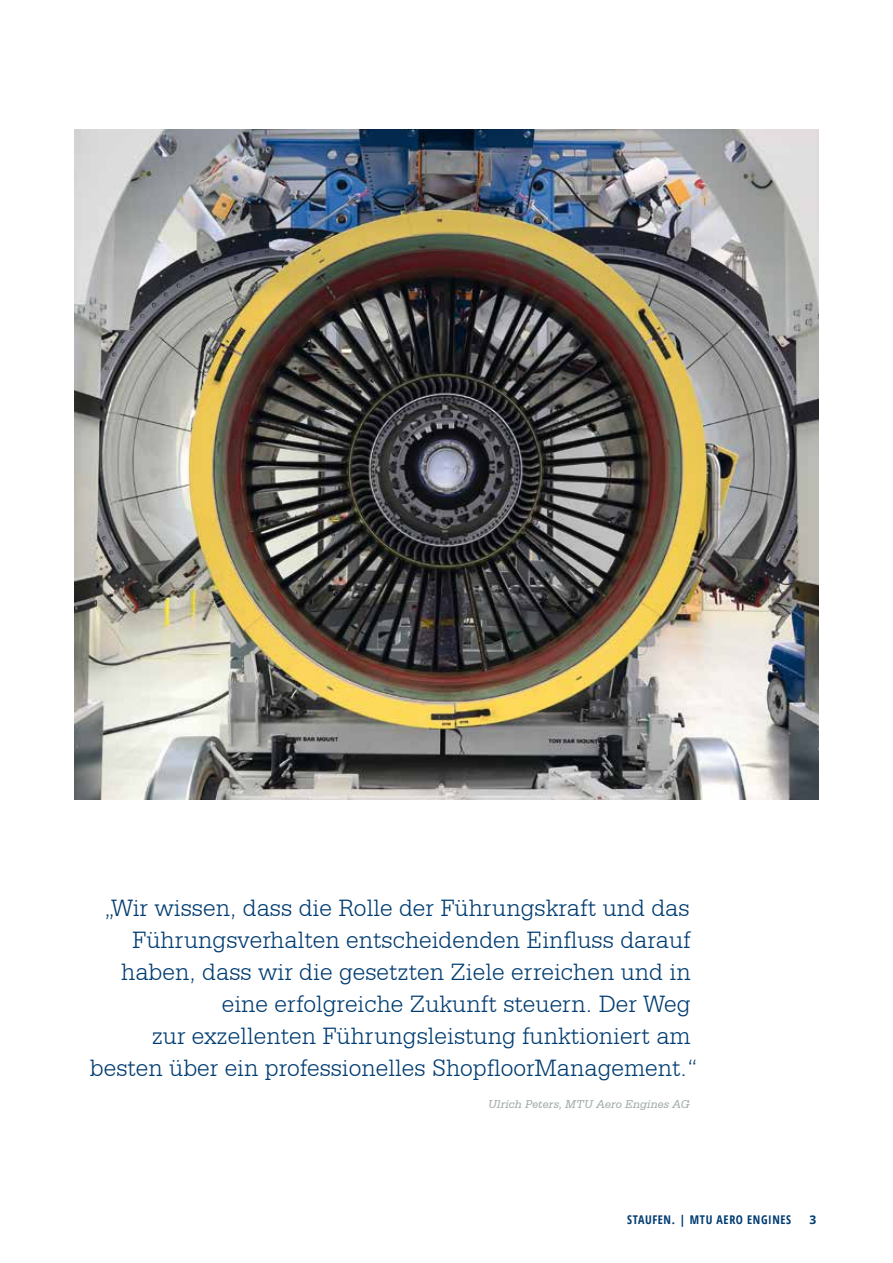
<style>
.page{position:relative;width:893px;height:1263px;background:#fff}
.page>*{position:absolute;margin:0;border:0;box-sizing:border-box;transform-origin:0 0}
.t1{font:300 25.5px "Serifa BT";color:#003c71}
.t2{font:italic 12px "Serifa BT";letter-spacing:.01em;color:#a0aca7}
.t3{font:700 condensed 12px "Open Sans";letter-spacing:.05em;color:#003c71}
.t4{font:700 12px "Open Sans";color:#003c71}
.s1{font-stretch:normal}
</style>
<div class="page">
<img style="left:74px;top:130px;width:745px;height:669px">
<p class="t1" style="left:104px;top:893px;width:587px">„Wir wissen, dass die Rolle der Führungskraft und das</p>
<p class="t1" style="left:132px;top:925px;width:560px">Führungsverhalten entscheidenden Einfluss darauf</p>
<p class="t1" style="left:121px;top:957px;width:571px">haben, dass wir die gesetzten Ziele erreichen und in</p>
<p class="t1" style="left:222px;top:989px;width:470px">eine erfolgreiche Zukunft steuern. Der Weg</p>
<p class="t1" style="left:152px;top:1021px;width:540px">zur exzellenten Führungsleistung funktioniert am</p>
<p class="t1" style="left:90px;top:1053px;width:609px">besten über ein professionelles ShopfloorManagement.“</p>
<p class="t2" style="left:488px;top:1097px;width:204px">Ulrich Peters, MTU Aero Engines AG</p>
<p class="t3" style="left:627px;top:1212px;width:166px">STAUFEN. <span class="s1">|</span> MTU AERO ENGINES</p>
<p class="t4" style="left:810px;top:1212px;width:8px">3</p>
</div>
